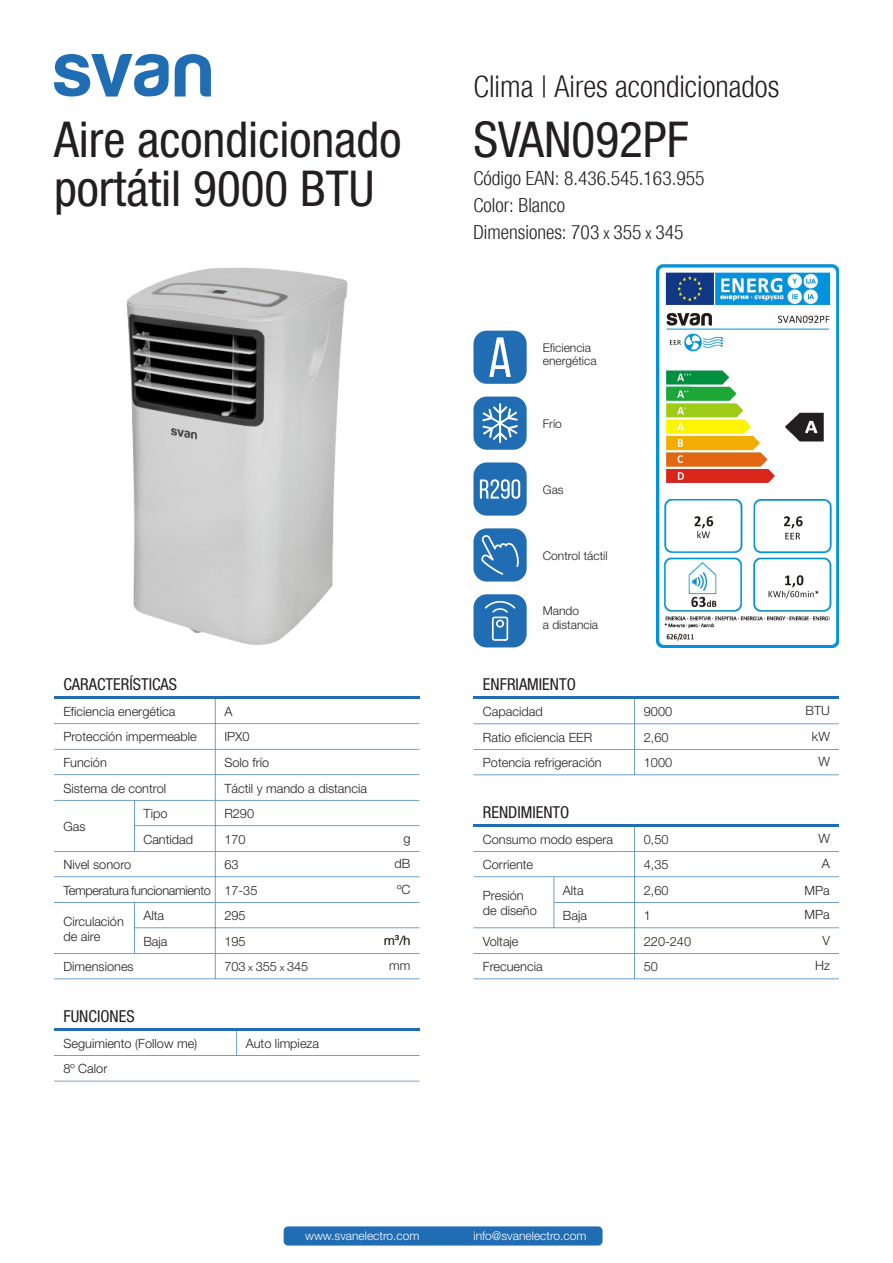
<style>
.page{position:relative;width:893px;height:1263px;background:#fff}
.page>*{position:absolute;margin:0;border:0;box-sizing:border-box;transform-origin:0 0}
.FAMILIA_Y_REF{font:condensed 49.5px "Helvetica Neue";color:#231f20}
.SUB_TITULO{font:300 condensed 30px "Helvetica Neue";color:#231f20}
.TEXTO{font:300 condensed 19.5px "Helvetica Neue";color:#231f20}
.TITULO_TABLA{font:condensed 16.5px "Helvetica Neue";color:#231f20}
.TEXTO_TABLA{font:300 12.75px "Helvetica Neue";color:#231f20}
.UNIDADES_TABLA{font:300 12.75px "Helvetica Neue";color:#231f20}
.TEXTO_TABLA-2{font:300 12.75px "Helvetica Neue";letter-spacing:-.025em;color:#231f20}
.INFO_ICONOS{font:300 12px "Helvetica Neue";color:#231f20}
.t1{font:300 12px "Helvetica Neue";color:#fff}
.s1{font-family:"Arial Nova";font-size:13.5px}
.s2{font-size:16.5px}
.s3{font-size:9.75px}
</style>
<div class="page">
<svg style="left:54px;top:54px;width:115px;height:43px"></svg>
<svg style="left:175px;top:54px;width:36px;height:42px"></svg>
<div style="left:284px;top:1226px;width:319px;height:19px;background:#206db3;border-radius:5px"></div>
<div style="left:473px;top:528px;width:54px;height:53px;background:#206db3;border-radius:13px"></div>
<div style="left:473px;top:594px;width:54px;height:53px;background:#206db3;border-radius:13px"></div>
<div style="left:473px;top:462px;width:54px;height:54px;background:#206db3;border-radius:13px"></div>
<div style="left:473px;top:397px;width:54px;height:53px;background:#206db3;border-radius:13px"></div>
<div style="left:473px;top:331px;width:54px;height:53px;background:#206db3;border-radius:13px"></div>
<img style="left:126px;top:267px;width:222px;height:378px">
<img style="left:656px;top:264px;width:183px;height:384px">
<hr style="left:54px;top:696px;width:365px;height:2px;background:#206db3">
<hr style="left:473px;top:824px;width:366px;height:2px;background:#206db3">
<hr style="left:473px;top:696px;width:366px;height:3px;background:#206db3">
<svg style="left:473px;top:699px;width:366px;height:76px"></svg>
<svg style="left:54px;top:698px;width:365px;height:281px"></svg>
<svg style="left:489px;top:337px;width:22px;height:40px"></svg>
<svg style="left:473px;top:826px;width:366px;height:153px"></svg>
<svg style="left:482px;top:403px;width:36px;height:40px"></svg>
<svg style="left:481px;top:535px;width:38px;height:40px"></svg>
<svg style="left:485px;top:601px;width:30px;height:40px"></svg>
<hr style="left:54px;top:1028px;width:365px;height:2px;background:#206db3">
<svg style="left:54px;top:1030px;width:365px;height:26px"></svg>
<svg style="left:54px;top:1081px;width:365px;height:1px"></svg>
<svg style="left:480px;top:479px;width:40px;height:20px"></svg>
<p class="FAMILIA_Y_REF" style="left:54px;top:111px;width:349px">Aire acondicionado</p>
<p class="FAMILIA_Y_REF" style="left:54px;top:160px;width:322px">portátil 9000 BTU</p>
<p class="TITULO_TABLA" style="left:63px;top:675px;width:115px">CARACTERÍSTICAS</p>
<p class="TEXTO_TABLA" style="left:63px;top:704px;width:113px">Eficiencia energética</p>
<p class="TEXTO_TABLA" style="left:224px;top:704px;width:10px">A</p>
<p class="TEXTO_TABLA" style="left:63px;top:729px;width:135px">Protección impermeable</p>
<p class="TEXTO_TABLA" style="left:224px;top:729px;width:27px">IPX0</p>
<p class="TEXTO_TABLA" style="left:63px;top:755px;width:45px">Función</p>
<p class="TEXTO_TABLA" style="left:224px;top:755px;width:46px">Solo frío</p>
<p class="TEXTO_TABLA" style="left:63px;top:780px;width:104px">Sistema de control</p>
<p class="TEXTO_TABLA" style="left:224px;top:780px;width:144px">Táctil y mando a distancia</p>
<p class="TEXTO_TABLA" style="left:63px;top:819px;width:24px">Gas</p>
<p class="TEXTO_TABLA" style="left:143px;top:806px;width:26px">Tipo</p>
<p class="TEXTO_TABLA" style="left:143px;top:831px;width:51px">Cantidad</p>
<p class="TEXTO_TABLA" style="left:224px;top:806px;width:31px">R290</p>
<p class="TEXTO_TABLA" style="left:224px;top:831px;width:23px">170</p>
<p class="UNIDADES_TABLA" style="left:403px;top:830px;width:9px">g</p>
<p class="TEXTO_TABLA" style="left:63px;top:857px;width:69px">Nivel sonoro</p>
<p class="TEXTO_TABLA" style="left:224px;top:857px;width:16px">63</p>
<p class="UNIDADES_TABLA" style="left:395px;top:856px;width:17px">dB</p>
<p class="TEXTO_TABLA-2" style="left:63px;top:882px;width:149px">Temperatura funcionamiento</p>
<p class="TEXTO_TABLA" style="left:224px;top:882px;width:35px">17-35</p>
<p class="UNIDADES_TABLA" style="left:397px;top:881px;width:15px">ºC</p>
<p class="TEXTO_TABLA" style="left:63px;top:913px;width:62px">Circulación</p>
<p class="TEXTO_TABLA" style="left:63px;top:928px;width:38px">de aire</p>
<p class="TEXTO_TABLA" style="left:143px;top:908px;width:22px">Alta</p>
<p class="TEXTO_TABLA" style="left:143px;top:933px;width:26px">Baja</p>
<p class="TEXTO_TABLA" style="left:224px;top:908px;width:23px">295</p>
<p class="TEXTO_TABLA" style="left:224px;top:933px;width:23px">195</p>
<p class="UNIDADES_TABLA" style="left:384px;top:933px;width:28px">m<span class="s1">³</span>/h</p>
<p class="SUB_TITULO" style="left:473px;top:69px;width:307px">Clima | Aires acondicionados</p>
<p class="FAMILIA_Y_REF" style="left:473px;top:111px;width:217px">SVAN092PF</p>
<p class="TEXTO" style="left:473px;top:167px;width:232px">Código EAN: 8.436.545.163.955</p>
<p class="TEXTO" style="left:473px;top:194px;width:93px">Color: Blanco</p>
<p class="TEXTO" style="left:473px;top:221px;width:212px">Dimensiones: 703 <span class="s2">x</span> 355 <span class="s2">x</span> 345</p>
<p class="INFO_ICONOS" style="left:543px;top:340px;width:50px">Eficiencia</p>
<p class="INFO_ICONOS" style="left:543px;top:353px;width:55px">energética</p>
<p class="INFO_ICONOS" style="left:543px;top:416px;width:21px">Frío</p>
<p class="INFO_ICONOS" style="left:543px;top:482px;width:22px">Gas</p>
<p class="INFO_ICONOS" style="left:543px;top:548px;width:66px">Control táctil</p>
<p class="INFO_ICONOS" style="left:543px;top:604px;width:38px">Mando</p>
<p class="INFO_ICONOS" style="left:543px;top:617px;width:57px">a distancia</p>
<p class="TITULO_TABLA" style="left:483px;top:675px;width:94px">ENFRIAMIENTO</p>
<p class="TEXTO_TABLA" style="left:483px;top:704px;width:61px">Capacidad</p>
<p class="TEXTO_TABLA" style="left:644px;top:704px;width:30px">9000</p>
<p class="UNIDADES_TABLA" style="left:806px;top:703px;width:26px">BTU</p>
<p class="TEXTO_TABLA" style="left:483px;top:755px;width:120px">Potencia refrigeración</p>
<p class="TEXTO_TABLA" style="left:644px;top:755px;width:30px">1000</p>
<p class="UNIDADES_TABLA" style="left:818px;top:754px;width:13px">W</p>
<p class="TEXTO_TABLA" style="left:483px;top:729px;width:111px">Ratio eficiencia EER</p>
<p class="TEXTO_TABLA" style="left:644px;top:729px;width:26px">2,60</p>
<p class="UNIDADES_TABLA" style="left:812px;top:728px;width:19px">kW</p>
<p class="TITULO_TABLA" style="left:483px;top:802px;width:88px">RENDIMIENTO</p>
<p class="TEXTO_TABLA" style="left:483px;top:831px;width:132px">Consumo modo espera</p>
<p class="TEXTO_TABLA" style="left:644px;top:831px;width:26px">0,50</p>
<p class="UNIDADES_TABLA" style="left:818px;top:830px;width:13px">W</p>
<p class="TEXTO_TABLA" style="left:483px;top:857px;width:52px">Corriente</p>
<p class="TEXTO_TABLA" style="left:644px;top:857px;width:26px">4,35</p>
<p class="UNIDADES_TABLA" style="left:822px;top:856px;width:10px">A</p>
<p class="TEXTO_TABLA" style="left:483px;top:888px;width:42px">Presión</p>
<p class="TEXTO_TABLA" style="left:483px;top:903px;width:55px">de diseño</p>
<p class="TEXTO_TABLA" style="left:563px;top:882px;width:22px">Alta</p>
<p class="TEXTO_TABLA" style="left:563px;top:908px;width:26px">Baja</p>
<p class="UNIDADES_TABLA" style="left:805px;top:882px;width:27px">MPa</p>
<p class="TEXTO_TABLA" style="left:644px;top:882px;width:26px">2,60</p>
<p class="TEXTO_TABLA" style="left:644px;top:908px;width:9px">1</p>
<p class="UNIDADES_TABLA" style="left:805px;top:907px;width:27px">MPa</p>
<p class="TEXTO_TABLA" style="left:483px;top:933px;width:37px">Voltaje</p>
<p class="TEXTO_TABLA" style="left:644px;top:933px;width:49px">220-240</p>
<p class="UNIDADES_TABLA" style="left:822px;top:932px;width:9px">V</p>
<p class="TEXTO_TABLA" style="left:63px;top:959px;width:72px">Dimensiones</p>
<p class="TEXTO_TABLA" style="left:224px;top:959px;width:86px">703 <span class="s3">x</span> 355 <span class="s3">x</span> 345</p>
<p class="UNIDADES_TABLA" style="left:389px;top:958px;width:23px">mm</p>
<p class="TEXTO_TABLA" style="left:483px;top:959px;width:61px">Frecuencia</p>
<p class="TEXTO_TABLA" style="left:644px;top:959px;width:16px">50</p>
<p class="UNIDADES_TABLA" style="left:815px;top:958px;width:16px">Hz</p>
<p class="TITULO_TABLA" style="left:63px;top:1007px;width:73px">FUNCIONES</p>
<p class="TEXTO_TABLA" style="left:63px;top:1035px;width:135px">Seguimiento (Follow me)</p>
<p class="TEXTO_TABLA" style="left:246px;top:1035px;width:75px">Auto limpieza</p>
<p class="TEXTO_TABLA" style="left:63px;top:1061px;width:45px">8º Calor</p>
<p class="t1" style="left:305px;top:1228px;width:116px">www.svanelectro.com</p>
<p class="t1" style="left:473px;top:1228px;width:114px">info@svanelectro.com</p>
</div>
